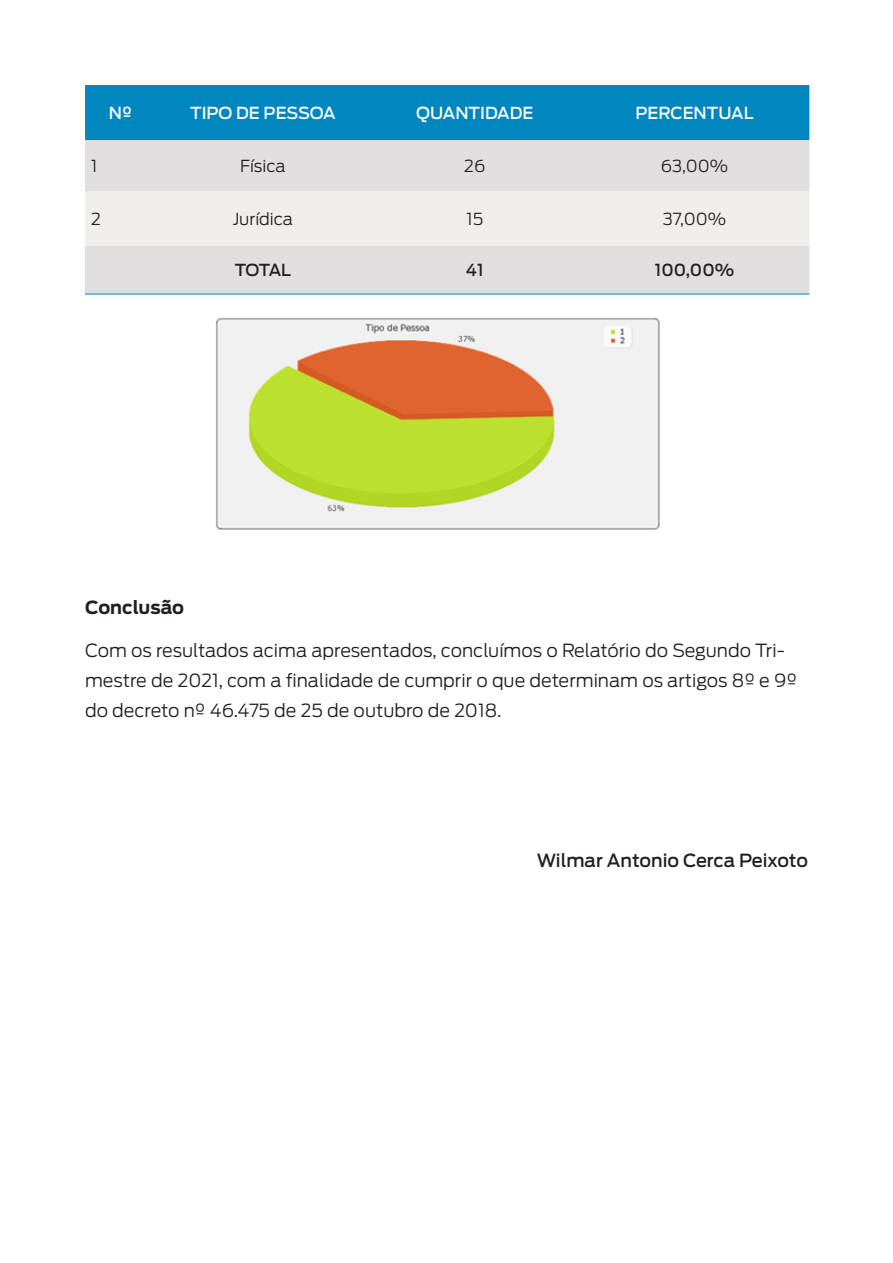
<style>
.page{position:relative;width:893px;height:1263px;background:#fff}
.page>*{position:absolute;margin:0;border:0;box-sizing:border-box;transform-origin:0 0}
.t1{font:300 18px/30px "Antenna";color:#231f20}
.t2{font:500 18px "Antenna";color:#231f20}
.t3{font:700 18px "Antenna";color:#231f20}
.paragrafo{font:500 16.5px "Antenna";color:#fff}
.paragrafo-2{font:300 16.5px "Antenna";color:#231f20}
.paragrafo-3{font:500 16.5px "Antenna";color:#231f20}
</style>
<div class="page">
<div style="left:85px;top:85px;width:724px;height:55px;background:#0086bf"></div>
<div style="left:85px;top:140px;width:724px;height:154px;background:#e0dede"></div>
<div style="left:85px;top:191px;width:724px;height:54px;background:#f0eded"></div>
<hr style="left:85px;top:294px;width:71px;height:1px;background:#0086bf">
<hr style="left:156px;top:294px;width:214px;height:1px;background:#0086bf">
<hr style="left:370px;top:294px;width:210px;height:1px;background:#0086bf">
<hr style="left:580px;top:294px;width:229px;height:1px;background:#0086bf">
<img style="left:216px;top:317px;width:444px;height:213px">
<p class="paragrafo" style="left:109px;top:103px;width:25px">Nº</p>
<p class="paragrafo" style="left:190px;top:103px;width:147px">TIPO DE PESSOA</p>
<p class="paragrafo" style="left:416px;top:103px;width:119px">QUANTIDADE</p>
<p class="paragrafo" style="left:635px;top:103px;width:120px">PERCENTUAL</p>
<p class="paragrafo-2" style="left:91px;top:157px;width:8px">1</p>
<p class="paragrafo-2" style="left:240px;top:157px;width:47px">Física</p>
<p class="paragrafo-2" style="left:464px;top:157px;width:23px">26</p>
<p class="paragrafo-2" style="left:661px;top:157px;width:69px">63,00%</p>
<p class="paragrafo-2" style="left:91px;top:209px;width:11px">2</p>
<p class="paragrafo-2" style="left:233px;top:209px;width:62px">Jurídica</p>
<p class="paragrafo-2" style="left:466px;top:209px;width:18px">15</p>
<p class="paragrafo-2" style="left:663px;top:209px;width:65px">37,00%</p>
<p class="paragrafo-3" style="left:235px;top:261px;width:58px">TOTAL</p>
<p class="paragrafo-3" style="left:466px;top:261px;width:19px">41</p>
<p class="paragrafo-3" style="left:655px;top:261px;width:81px">100,00%</p>
<p class="t3" style="left:85px;top:597px;width:100px">Conclusão</p>
<p class="t1" style="left:85px;top:635px;width:714px">Com os resultados acima apresentados, concluímos o Relatório do Segundo Tri&shy;mestre de 2021, com a finalidade de cumprir o que determinam os artigos 8º e 9º do decreto nº 46.475 de 25 de outubro de 2018.</p>
<p class="t2" style="left:537px;top:849px;width:273px">Wilmar Antonio Cerca Peixoto</p>
</div>
